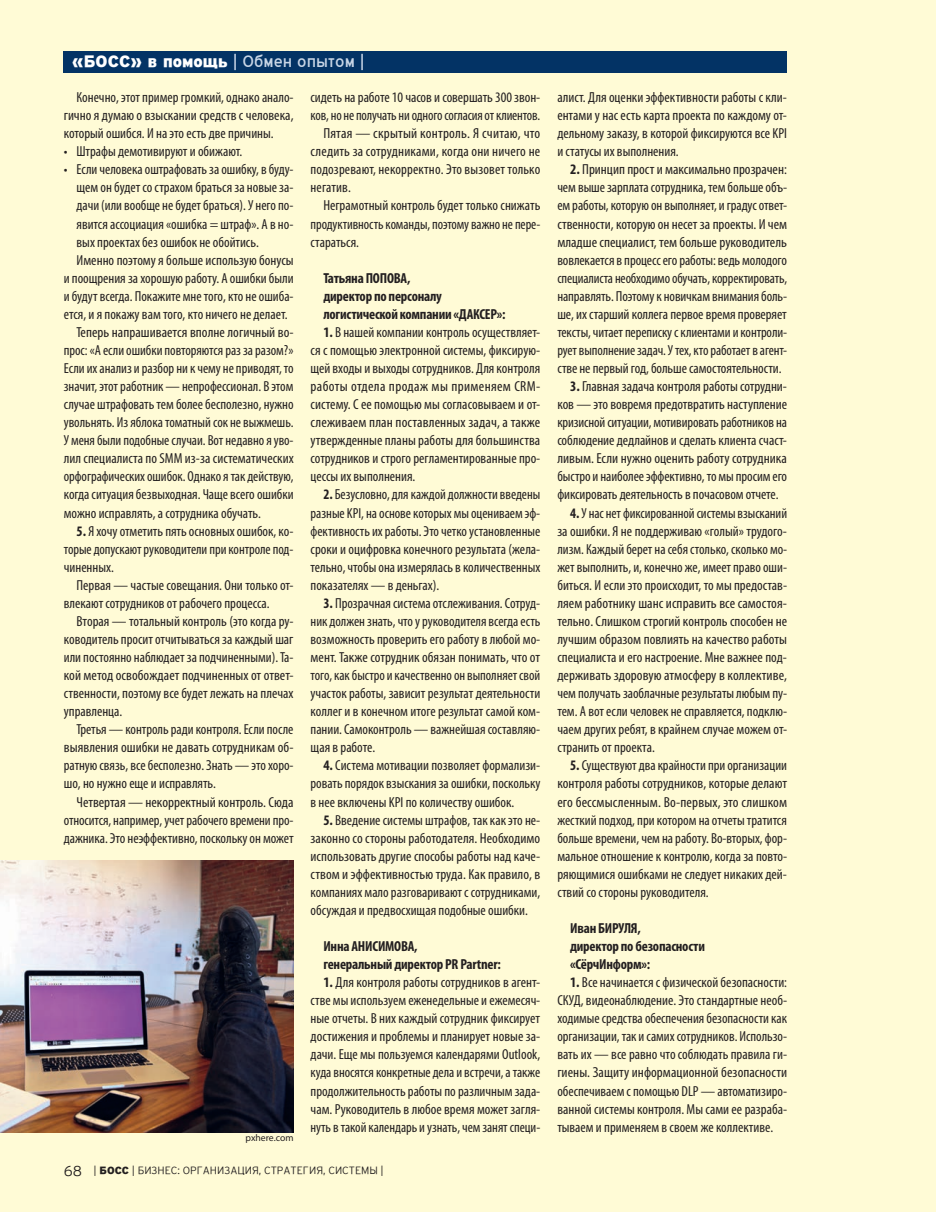
<style>
.page{position:relative;width:936px;height:1212px;background:#fff}
.page>*{position:absolute;margin:0;border:0;box-sizing:border-box;transform-origin:0 0}
.t1{font:900 16.5px "GL Interstate";color:#fff}
.t2{font:condensed 14.55px/18px "Myriad Pro";color:#231f20;text-align:justify}
.t3{font:700 condensed 14.55px/18px "Myriad Pro";letter-spacing:-.015em;color:#231f20}
.t4{font:300 10.5px "GL Interstate";color:#231f20}
.t5{font:9.75px "Myriad Pro";color:#231f20}
.s1{font-weight:400;color:#c9d6e6}
.s2{font-weight:700}
.s3{font-size:14.55px}
.s4{font-weight:900}
</style>
<div class="page">
<div style="left:0;top:0;width:935px;height:1212px;background:#fffbd6"></div>
<div style="left:64px;top:51px;width:723px;height:21px;background:#033365"></div>
<img style="left:0;top:860px;width:293px;height:272px">
<p class="t1" style="left:72px;top:54px;width:294px">«БОСС» в помощь <span class="s1">| Обмен опытом |</span></p>
<p class="t2" style="left:64px;top:88px;width:231px;text-indent:13px">Конечно, этот пример громкий, однако анало&shy;гично я думаю о взыскании средств с человека, который ошибся. И на это есть две причины.</p>
<p class="t2" style="left:64px;top:142px;width:180px">• Штрафы демотивируют и обижают.</p>
<p class="t2" style="left:64px;top:160px;width:231px">• Если человека оштрафовать за ошибку, в буду-</p>
<p class="t2" style="left:77px;top:178px;width:218px">щем он будет со страхом браться за новые за-</p>
<p class="t2" style="left:77px;top:196px;width:218px">дачи (или вообще не будет браться). У него по-</p>
<p class="t2" style="left:77px;top:214px;width:218px">явится ассоциация «ошибка = штраф». А в но-</p>
<p class="t2" style="left:77px;top:233px;width:184px">вых проектах без ошибок не обойтись.</p>
<p class="t2" style="left:77px;top:251px;width:218px">Именно поэтому я больше использую бонусы</p>
<p class="t2" style="left:64px;top:269px;width:231px">и поощрения за хорошую работу. А ошибки были</p>
<p class="t2" style="left:64px;top:287px;width:231px">и будут всегда. Покажите мне того, кто не ошиба-</p>
<p class="t2" style="left:64px;top:305px;width:225px">ется, и я покажу вам того, кто ничего не делает.</p>
<p class="t2" style="left:77px;top:323px;width:218px">Теперь напрашивается вполне логичный во-</p>
<p class="t2" style="left:64px;top:341px;width:231px">прос: «А если ошибки повторяются раз за разом?»</p>
<p class="t2" style="left:64px;top:359px;width:231px">Если их анализ и разбор ни к чему не приводят, то</p>
<p class="t2" style="left:64px;top:377px;width:231px">значит, этот работник — непрофессионал. В этом</p>
<p class="t2" style="left:64px;top:395px;width:231px">случае штрафовать тем более бесполезно, нужно</p>
<p class="t2" style="left:64px;top:413px;width:231px">увольнять. Из яблока томатный сок не выжмешь.</p>
<p class="t2" style="left:64px;top:431px;width:231px">У меня были подобные случаи. Вот недавно я уво-</p>
<p class="t2" style="left:64px;top:449px;width:231px">лил специалиста по SMM из-за систематических</p>
<p class="t2" style="left:64px;top:467px;width:231px">орфографических ошибок. Однако я так действую,</p>
<p class="t2" style="left:64px;top:485px;width:231px">когда ситуация безвыходная. Чаще всего ошибки</p>
<p class="t2" style="left:64px;top:503px;width:199px">можно исправлять, а сотрудника обучать.</p>
<p class="t2" style="left:64px;top:522px;width:231px;text-indent:13px"><span class="s2">5.</span> Я хочу отметить пять основных ошибок, ко&shy;торые допускают руководители при контроле под&shy;чиненных.</p>
<p class="t2" style="left:64px;top:576px;width:231px;text-indent:13px">Первая — частые совещания. Они только от&shy;влекают сотрудников от рабочего процесса.</p>
<p class="t2" style="left:64px;top:612px;width:231px;text-indent:13px">Вторая — тотальный контроль (это когда ру&shy;ководитель просит отчитываться за каждый шаг или постоянно наблюдает за подчиненными). Та&shy;кой метод освобождает подчиненных от ответ&shy;ственности, поэтому все будет лежать на плечах управленца.</p>
<p class="t2" style="left:64px;top:720px;width:231px;text-indent:13px">Третья — контроль ради контроля. Если после выявления ошибки не давать сотрудникам об&shy;ратную связь, все бесполезно. Знать — это хоро&shy;шо, но нужно еще и исправлять.</p>
<p class="t2" style="left:64px;top:792px;width:231px;text-indent:13px">Четвертая — некорректный контроль. Сюда относится, например, учет рабочего времени про&shy;дажника. Это неэффективно, поскольку он может</p>
<p class="t2" style="left:310px;top:88px;width:231px">сидеть на работе 10 часов и совершать 300 звон-</p>
<p class="t2" style="left:310px;top:106px;width:231px">ков, но не получать ни одного согласия от клиентов.</p>
<p class="t2" style="left:323px;top:124px;width:218px">Пятая — скрытый контроль. Я считаю, что</p>
<p class="t2" style="left:310px;top:142px;width:231px">следить за сотрудниками, когда они ничего не</p>
<p class="t2" style="left:310px;top:160px;width:231px">подозревают, некорректно. Это вызовет только</p>
<p class="t2" style="left:310px;top:178px;width:42px">негатив.</p>
<p class="t2" style="left:323px;top:196px;width:218px">Неграмотный контроль будет только снижать</p>
<p class="t2" style="left:310px;top:214px;width:231px">продуктивность команды, поэтому важно не пере-</p>
<p class="t2" style="left:310px;top:233px;width:50px">стараться.</p>
<p class="t3" style="left:323px;top:268px;width:184px">Татьяна ПОПОВА,<br>директор по персоналу логистической компании «ДАКСЕР»:</p>
<p class="t2" style="left:310px;top:323px;width:231px;text-indent:13px"><span class="s2">1.</span> В нашей компании контроль осуществляет&shy;ся с помощью электронной системы, фиксирую&shy;щей входы и выходы сотрудников. Для контроля работы отдела продаж мы применяем CRM&shy;систему. С ее помощью мы согласовываем и от&shy;слеживаем план поставленных задач, а также утвержденные планы работы для большинства сотрудников и строго регламентированные про&shy;цессы их выполнения.</p>
<p class="t2" style="left:310px;top:485px;width:231px;text-indent:13px"><span class="s2">2.</span> Безусловно, для каждой должности введены разные KPI, на основе которых мы оцениваем эф&shy;фективность их работы. Это четко установленные сроки и оцифровка конечного результата (жела&shy;тельно, чтобы она измерялась в количественных показателях — в деньгах).</p>
<p class="t2" style="left:310px;top:594px;width:231px;text-indent:13px"><span class="s2">3.</span> Прозрачная система отслеживания. Сотруд&shy;ник должен знать, что у руководителя всегда есть возможность проверить его работу в любой мо&shy;мент. Также сотрудник обязан понимать, что от того, как быстро и качественно он выполняет свой участок работы, зависит результат деятельности коллег и в конечном итоге результат самой ком&shy;пании. Самоконтроль — важнейшая составляю&shy;щая в работе.</p>
<p class="t2" style="left:310px;top:756px;width:231px;text-indent:13px"><span class="s2">4.</span> Система мотивации позволяет формализи&shy;ровать порядок взыскания за ошибки, поскольку в нее включены KPI по количеству ошибок.</p>
<p class="t2" style="left:310px;top:810px;width:231px;text-indent:13px"><span class="s2">5.</span> Введение системы штрафов, так как это не&shy;законно со стороны работодателя. Необходимо использовать другие способы работы над каче&shy;ством и эффективностью труда. Как правило, в компаниях мало разговаривают с сотрудниками, обсуждая и предвосхищая подобные ошибки.</p>
<p class="t3" style="left:323px;top:937px;width:179px">Инна АНИСИМОВА,<br>генеральный директор PR Partner:</p>
<p class="t2" style="left:310px;top:973px;width:231px;text-indent:13px"><span class="s2">1.</span> Для контроля работы сотрудников в агент&shy;стве мы используем еженедельные и ежемесяч&shy;ные отчеты. В них каждый сотрудник фиксирует достижения и проблемы и планирует новые за&shy;дачи. Еще мы пользуемся календарями Outlook, куда вносятся конкретные дела и встречи, а также продолжительность работы по различным зада&shy;чам. Руководитель в любое время может загля&shy;нуть в такой календарь и узнать, чем занят специ-</p>
<p class="t5" style="left:245px;top:1132px;width:49px">pxhere.com</p>
<p class="t4" style="left:64px;top:1165px;width:321px"><span class="s3">68</span> | <span class="s4">БОСС</span> | БИЗНЕС: ОРГАНИЗАЦИЯ, СТРАТЕГИЯ, СИСТЕМЫ |</p>
<p class="t2" style="left:557px;top:88px;width:231px">алист. Для оценки эффективности работы с кли&shy;ентами у нас есть карта проекта по каждому от&shy;дельному заказу, в которой фиксируются все KPI и статусы их выполнения.</p>
<p class="t2" style="left:557px;top:160px;width:231px;text-indent:13px"><span class="s2">2.</span> Принцип прост и максимально прозрачен: чем выше зарплата сотрудника, тем больше объ&shy;ем работы, которую он выполняет, и градус ответ&shy;ственности, которую он несет за проекты. И чем младше специалист, тем больше руководитель вовлекается в процесс его работы: ведь молодого специалиста необходимо обучать, корректировать, направлять. Поэтому к новичкам внимания боль&shy;ше, их старший коллега первое время проверяет тексты, читает переписку с клиентами и контроли&shy;рует выполнение задач. У тех, кто работает в агент&shy;стве не первый год, больше самостоятельности.</p>
<p class="t2" style="left:557px;top:377px;width:231px;text-indent:13px"><span class="s2">3.</span> Главная задача контроля работы сотрудни&shy;ков — это вовремя предотвратить наступление кризисной ситуации, мотивировать работников на соблюдение дедлайнов и сделать клиента счаст&shy;ливым. Если нужно оценить работу сотрудника быстро и наиболее эффективно, то мы просим его фиксировать деятельность в почасовом отчете.</p>
<p class="t2" style="left:557px;top:503px;width:231px;text-indent:13px"><span class="s2">4.</span> У нас нет фиксированной системы взысканий за ошибки. Я не поддерживаю «голый» трудого&shy;лизм. Каждый берет на себя столько, сколько мо&shy;жет выполнить, и, конечно же, имеет право оши&shy;биться. И если это происходит, то мы предостав&shy;ляем работнику шанс исправить все самостоя&shy;тельно. Слишком строгий контроль способен не лучшим образом повлиять на качество работы специалиста и его настроение. Мне важнее под&shy;держивать здоровую атмосферу в коллективе, чем получать заоблачные результаты любым пу&shy;тем. А вот если человек не справляется, подклю&shy;чаем других ребят, в крайнем случае можем от&shy;странить от проекта.</p>
<p class="t2" style="left:557px;top:756px;width:231px;text-indent:13px"><span class="s2">5.</span> Существуют два крайности при организации контроля работы сотрудников, которые делают его бессмысленным. Во-первых, это слишком жесткий подход, при котором на отчеты тратится больше времени, чем на работу. Во-вторых, фор&shy;мальное отношение к контролю, когда за повто&shy;ряющимися ошибками не следует никаких дей&shy;ствий со стороны руководителя.</p>
<p class="t3" style="left:570px;top:919px;width:136px">Иван БИРУЛЯ,<br>директор по безопасности «СёрчИнформ»:</p>
<p class="t2" style="left:557px;top:973px;width:231px;text-indent:13px"><span class="s2">1.</span> Все начинается с физической безопасности:<br>СКУД, видеонаблюдение. Это стандартные необ&shy;ходимые средства обеспечения безопасности как организации, так и самих сотрудников. Использо&shy;вать их — все равно что соблюдать правила ги&shy;гиены. Защиту информационной безопасности обеспечиваем с помощью DLP — автоматизиро&shy;ванной системы контроля. Мы сами ее разраба&shy;тываем и применяем в своем же коллективе.</p>
</div>
